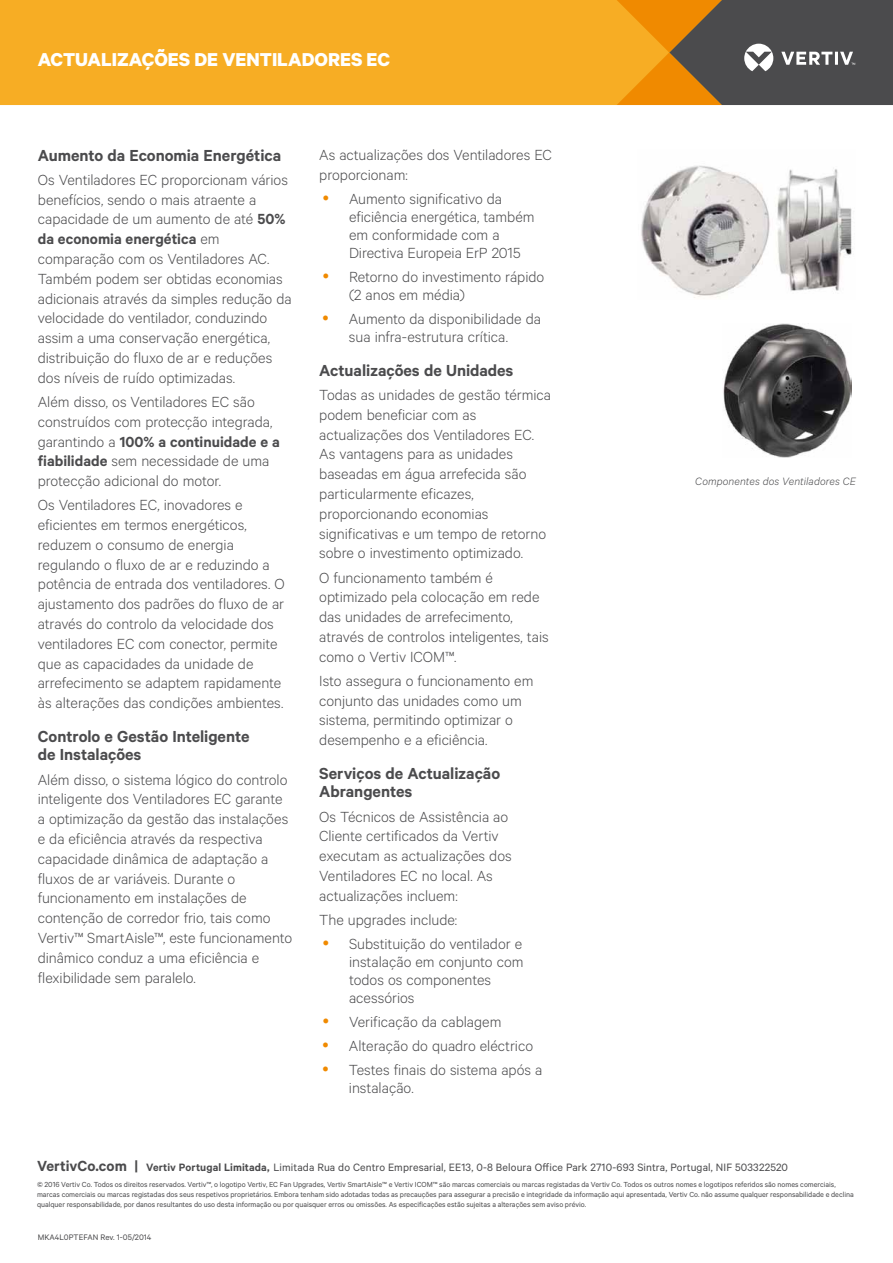
<style>
.page{position:relative;width:893px;height:1263px;background:#fff}
.page>*{position:absolute;margin:0;border:0;box-sizing:border-box;transform-origin:0 0}
.t1{font:700 21px "Calibre";color:#fff}
.t2{font:600 18px/18px "Calibre";color:#4b4b4d}
.t3{font:300 16.5px/19.8px "Calibre";color:#4b4b4d}
.t4{font:12px "Calibre";letter-spacing:.01em;color:#4b4b4d}
.t5{font:italic 300 12px "Calibre";letter-spacing:.01em;color:#4b4b4d}
.t6{font:9px "Calibre";color:#4b4b4d}
.t7{font:8.25px/9.8px "Calibre";color:#4b4b4d}
.s1{font-weight:600}
.s2{font-weight:600;font-size:16.5px}
</style>
<div class="page">
<div style="left:0;top:0;width:595px;height:105px;background:#f7ad24"></div>
<svg style="left:595px;top:0;width:298px;height:105px;background:#896b3e"></svg>
<img style="left:723px;top:324px;width:128px;height:133px">
<img style="left:641px;top:165px;width:211px;height:133px">
<p class="t1" style="left:38px;top:46px;width:354px">ACTUALIZAÇÕES DE VENTILADORES EC</p>
<p class="t2" style="left:38px;top:146px;width:245px">Aumento da Economia Energética</p>
<p class="t3" style="left:38px;top:169px;width:255px">Os Ventiladores EC proporcionam vários benefícios, sendo o mais atraente a capacidade de um aumento de até <span class="s1">50% da economia energética</span> em comparação com os Ventiladores AC.<br>Também podem ser obtidas economias adicionais através da simples redução da velocidade do ventilador, conduzindo assim a uma conservação energética, distribuição do fluxo de ar e reduções dos níveis de ruído optimizadas.</p>
<p class="t3" style="left:38px;top:391px;width:243px">Além disso, os Ventiladores EC são construídos com protecção integrada, garantindo a <span class="s1">100% a continuidade e a fiabilidade</span> sem necessidade de uma protecção adicional do motor.</p>
<p class="t3" style="left:38px;top:494px;width:248px">Os Ventiladores EC, inovadores e eficientes em termos energéticos, reduzem o consumo de energia regulando o fluxo de ar e reduzindo a potência de entrada dos ventiladores. O ajustamento dos padrões do fluxo de ar através do controlo da velocidade dos ventiladores EC com conector, permite que as capacidades da unidade de arrefecimento se adaptem rapidamente às alterações das condições ambientes.</p>
<p class="t2" style="left:38px;top:727px;width:213px">Controlo e Gestão Inteligente de Instalações</p>
<p class="t3" style="left:38px;top:769px;width:256px">Além disso, o sistema lógico do controlo inteligente dos Ventiladores EC garante a optimização da gestão das instalações e da eficiência através da respectiva capacidade dinâmica de adaptação a fluxos de ar variáveis. Durante o funcionamento em instalações de contenção de corredor frio, tais como Vertiv™ SmartAisle™, este funcionamento dinâmico conduz a uma eficiência e flexibilidade sem paralelo.</p>
<p class="t3" style="left:319px;top:144px;width:234px">As actualizações dos Ventiladores EC proporcionam:</p>
<p class="t3" style="left:349px;top:189px;width:187px;line-height:18px">Aumento significativo da eficiência energética, também em conformidade com a<br>Directiva Europeia ErP 2015</p>
<p class="t3" style="left:349px;top:267px;width:197px;line-height:18px">Retorno do investimento rápido (2 anos em média)</p>
<p class="t3" style="left:349px;top:309px;width:194px;line-height:18px">Aumento da disponibilidade da sua infra-estrutura crítica.</p>
<p class="t2" style="left:319px;top:361px;width:196px">Actualizações de Unidades</p>
<p class="t3" style="left:319px;top:384px;width:233px">Todas as unidades de gestão térmica podem beneficiar com as actualizações dos Ventiladores EC.<br>As vantagens para as unidades baseadas em água arrefecida são particularmente eficazes, proporcionando economias significativas e um tempo de retorno sobre o investimento optimizado.</p>
<p class="t3" style="left:319px;top:567px;width:231px">O funcionamento também é optimizado pela colocação em rede das unidades de arrefecimento, através de controlos inteligentes, tais como o Vertiv ICOM™.</p>
<p class="t3" style="left:319px;top:670px;width:216px">Isto assegura o funcionamento em conjunto das unidades como um sistema, permitindo optimizar o desempenho e a eficiência.</p>
<p class="t2" style="left:319px;top:764px;width:182px">Serviços de Actualização<br>Abrangentes</p>
<p class="t3" style="left:319px;top:806px;width:194px">Os Técnicos de Assistência ao<br>Cliente certificados da Vertiv executam as actualizações dos<br>Ventiladores EC no local. As actualizações incluem:</p>
<p class="t3" style="left:349px;top:907px;width:175px;line-height:24px;text-indent:-30px">The upgrades include:<br>Substituição do ventilador e</p>
<p class="t3" style="left:349px;top:952px;width:176px;line-height:18px">instalação em conjunto com todos os componentes acessórios</p>
<p class="t3" style="left:349px;top:1009px;width:195px;line-height:24px">Verificação da cablagem<br>Alteração do quadro eléctrico<br>Testes finais do sistema após a</p>
<p class="t3" style="left:349px;top:1077px;width:66px">instalação.</p>
<p class="t5" style="left:695px;top:474px;width:162px">Componentes dos Ventiladores CE</p>
<p class="t4" style="left:37px;top:1160px;width:752px"><span class="s2">VertivCo.com |</span> <span class="s1">Vertiv Portugal Limitada,</span> Limitada Rua do Centro Empresarial, EE13, 0-8 Beloura Office Park 2710-693 Sintra, Portugal, NIF 503322520</p>
<p class="t7" style="left:37px;top:1179px;width:818px">© 2016 Vertiv Co. Todos os direitos reservados. Vertiv™, o logotipo Vertiv, EC Fan Upgrades, Vertiv SmartAisle™ e Vertiv ICOM™ são marcas comerciais ou marcas registadas da Vertiv Co. Todos os outros nomes e logotipos referidos são nomes comerciais, marcas comerciais ou marcas registadas dos seus respetivos proprietários. Embora tenham sido adotadas todas as precauções para assegurar a precisão e integridade da informação aqui apresentada, Vertiv Co. não assume qualquer responsabilidade e declina qualquer responsabilidade, por danos resultantes do uso desta informação ou por quaisquer erros ou omissões. As especificações estão sujeitas a alterações sem aviso prévio.</p>
<p class="t6" style="left:38px;top:1232px;width:115px">MKA4L0PTEFAN Rev. 1-05/2014</p>
</div>
